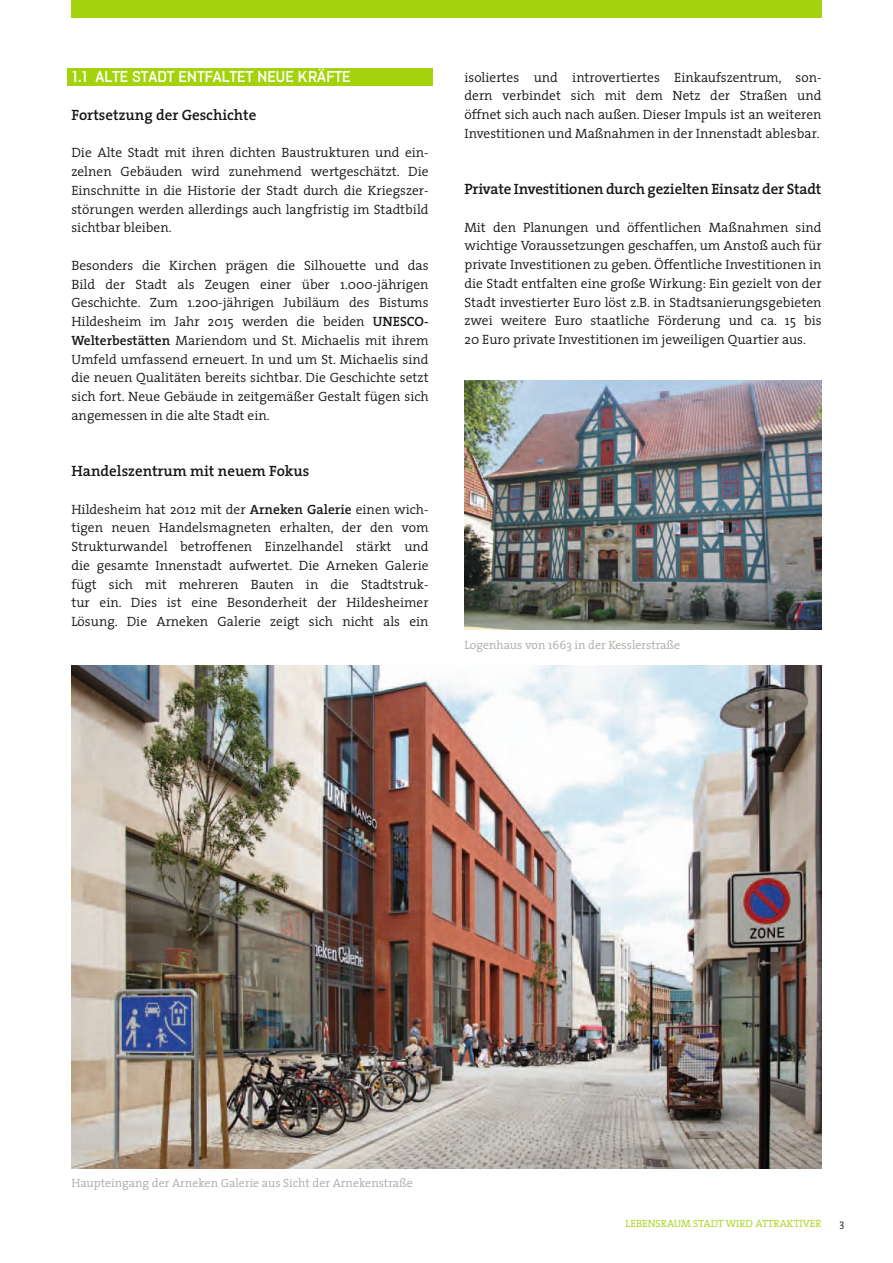
<style>
.page{position:relative;width:893px;height:1263px;background:#fff}
.page>*{position:absolute;margin:0;border:0;box-sizing:border-box;transform-origin:0 0}
.t1{font:600 15px "The Serif";letter-spacing:-.01em;color:#151616}
.t2{font:500 15px "Uberform";letter-spacing:-.02em;color:#fff}
.t3{font:300 13.5px/18.8px "The Serif";color:#151616;text-align:justify}
.t4{font:300 12px "The Serif";color:#aaaaa6}
.t5{font:300 10.5px "The Serif";color:#a4d20c}
.t6{font:300 10.5px "The Serif";color:#151616}
.s1{font-weight:600}
</style>
<div class="page">
<div style="left:71px;top:0;width:750px;height:18px;background:#a4d20c"></div>
<div style="left:67px;top:68px;width:366px;height:17px;background:#a4d20c"></div>
<img style="left:464px;top:380px;width:357px;height:250px">
<img style="left:71px;top:666px;width:750px;height:502px">
<p class="t2" style="left:71px;top:67px;width:281px">1.1 A LTE STADT ENTFALTET NEUE KRÄFTE</p>
<p class="t1" style="left:71px;top:105px;width:186px">Fortsetzung der Geschichte</p>
<p class="t3" style="left:71px;top:144px;width:359px">Die Alte Stadt mit ihren dichten Baustrukturen und ein&shy;zelnen Gebäuden wird zunehmend wertgeschätzt. Die Einschnitte in die Historie der Stadt durch die Kriegszer&shy;störungen werden allerdings auch langfristig im Stadtbild sichtbar bleiben.</p>
<p class="t3" style="left:71px;top:256px;width:359px">Besonders die Kirchen prägen die Silhouette und das Bild der Stadt als Zeugen einer über 1.000-jährigen Geschichte. Zum 1.200-jährigen Jubiläum des Bistums Hildesheim im Jahr 2015 werden die beiden <span class="s1">UNESCO-Welterbestätten</span> Mariendom und St. Michaelis mit ihrem Umfeld umfassend erneuert. In und um St. Michaelis sind die neuen Qualitäten bereits sichtbar. Die Geschichte setzt sich fort. Neue Gebäude in zeitgemäßer Gestalt fügen sich angemessen in die alte Stadt ein.</p>
<p class="t1" style="left:71px;top:461px;width:239px">Handelszentrum mit neuem Fokus</p>
<p class="t3" style="left:71px;top:500px;width:359px">Hildesheim hat 2012 mit der <span class="s1">Arneken Galerie</span> einen wich&shy;tigen neuen Handelsmagneten erhalten, der den vom Strukturwandel betroffenen Einzelhandel stärkt und die gesamte Innenstadt aufwertet. Die Arneken Galerie fügt sich mit mehreren Bauten in die Stadtstruk&shy;tur ein. Dies ist eine Besonderheit der Hildesheimer Lösung. Die Arneken Galerie zeigt sich nicht als ein</p>
<p class="t3" style="left:464px;top:68px;width:359px">isoliertes und introvertiertes Einkaufszentrum, son&shy;dern verbindet sich mit dem Netz der Straßen und öffnet sich auch nach außen. Dieser Impuls ist an weiteren Investitionen und Maßnahmen in der Innenstadt ablesbar.</p>
<p class="t1" style="left:464px;top:179px;width:359px">Private Investitionen durch gezielten Einsatz der Stadt</p>
<p class="t3" style="left:464px;top:218px;width:359px">Mit den Planungen und öffentlichen Maßnahmen sind wichtige Voraussetzungen geschaffen, um Anstoß auch für private Investitionen zu geben. Öffentliche Investitionen in die Stadt entfalten eine große Wirkung: Ein gezielt von der Stadt investierter Euro löst z.B. in Stadtsanierungsgebieten zwei weitere Euro staatliche Förderung und ca. 15 bis 20 Euro private Investitionen im jeweiligen Quartier aus.</p>
<p class="t4" style="left:464px;top:637px;width:217px">Logenhaus von 1663 in der Kesslerstraße</p>
<p class="t4" style="left:71px;top:1175px;width:343px">Haupteingang der Arneken Galerie aus Sicht der Arnekenstraße</p>
<p class="t5" style="left:626px;top:1217px;width:8px">Lebensraum</p>
<p class="t5" style="left:693px;top:1217px;width:13px">Stadt</p>
<p class="t5" style="left:726px;top:1217px;width:8px">wird</p>
<p class="t5" style="left:755px;top:1217px;width:7px">attraktiver</p>
<p class="t6" style="left:839px;top:1217px;width:6px">3</p>
</div>
